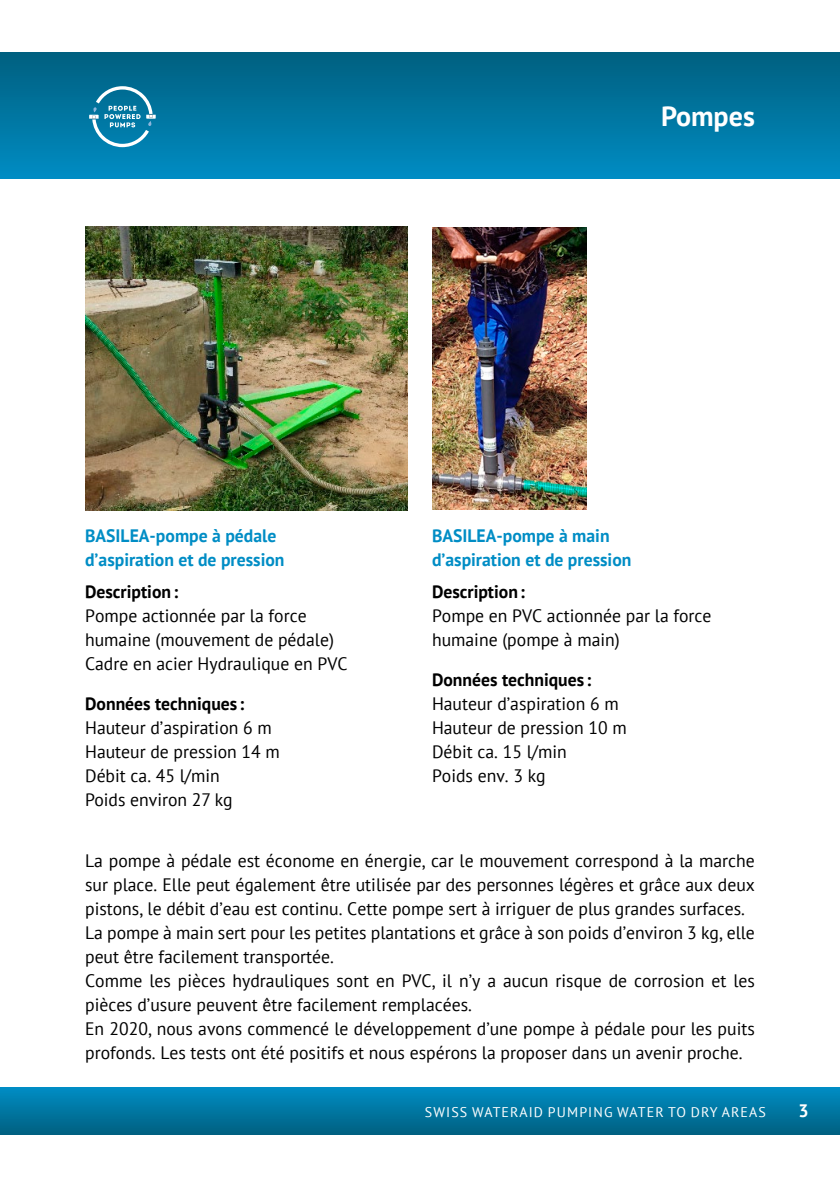
<style>
.page{position:relative;width:840px;height:1191px;background:#fff}
.page>*{position:absolute;margin:0;border:0;box-sizing:border-box;transform-origin:0 0}
.t1{font:700 28px "PT Sans";color:#fff}
.t2{font:18px/24px "PT Sans";color:#000}
.t3{font:700 18px/24px "PT Sans";color:#008dc5}
.t4{font:700 18px "PT Sans";color:#000}
.t5{font:700 18px "PT Sans";color:#fff}
.t6{font:14px "PT Sans";letter-spacing:.08em;color:#fff}
</style>
<div class="page">
<div style="left:0;top:52px;width:839px;height:127px;background:linear-gradient(to bottom,#005f7f,#008cc3)"></div>
<svg style="left:89px;top:86px;width:67px;height:61px"></svg>
<div style="left:0;top:1087px;width:839px;height:47px;background:linear-gradient(to bottom,#008dc5,#006181)"></div>
<img style="left:85px;top:227px;width:323px;height:283px">
<img style="left:432px;top:228px;width:154px;height:281px">
<p class="t1" style="left:660px;top:97px;width:95px">Pompes</p>
<p class="t3" style="left:85px;top:523px;width:201px">BASILEA-pompe à pédale d’aspiration et de pression</p>
<p class="t4" style="left:85px;top:580px;width:94px">Description:</p>
<p class="t2" style="left:85px;top:603px;width:223px">Pompe actionnée par la force</p>
<p class="t2" style="left:85px;top:627px;width:250px">humaine (mouvement de pédale)</p>
<p class="t2" style="left:85px;top:651px;width:264px">Cadre en acier Hydraulique en PVC</p>
<p class="t4" style="left:85px;top:692px;width:160px">Données techniques:</p>
<p class="t2" style="left:85px;top:715px;width:188px">Hauteur d’aspiration 6 m</p>
<p class="t2" style="left:85px;top:739px;width:196px">Hauteur de pression 14 m</p>
<p class="t2" style="left:85px;top:763px;width:136px">Débit ca. 45 l/min</p>
<p class="t2" style="left:85px;top:787px;width:149px">Poids environ 27 kg</p>
<p class="t3" style="left:432px;top:523px;width:179px">BASILEA-pompe à main</p>
<p class="t3" style="left:432px;top:547px;width:201px">d’aspiration et de pression</p>
<p class="t4" style="left:432px;top:580px;width:94px">Description:</p>
<p class="t2" style="left:432px;top:603px;width:281px">Pompe en PVC actionnée par la force</p>
<p class="t2" style="left:432px;top:627px;width:189px">humaine (pompe à main)</p>
<p class="t4" style="left:432px;top:668px;width:160px">Données techniques:</p>
<p class="t2" style="left:432px;top:691px;width:188px">Hauteur d’aspiration 6 m</p>
<p class="t2" style="left:432px;top:715px;width:196px">Hauteur de pression 10 m</p>
<p class="t2" style="left:432px;top:739px;width:136px">Débit ca. 15 l/min</p>
<p class="t2" style="left:432px;top:763px;width:115px">Poids env. 3 kg</p>
<p class="t2" style="left:85px;top:848px;width:671px;text-align:justify">La pompe à pédale est économe en énergie, car le mouvement correspond à la marche sur place. Elle peut également être utilisée par des personnes légères et grâce aux deux pistons, le débit d’eau est continu. Cette pompe sert à irriguer de plus grandes surfaces.</p>
<p class="t2" style="left:85px;top:920px;width:671px">La pompe à main sert pour les petites plantations et grâce à son poids d’environ 3 kg, elle peut être facilement transportée.</p>
<p class="t2" style="left:85px;top:968px;width:671px">Comme les pièces hydrauliques sont en PVC, il n’y a aucun risque de corrosion et les pièces d’usure peuvent être facilement remplacées.</p>
<p class="t2" style="left:85px;top:1016px;width:670px">En 2020, nous avons commencé le développement d’une pompe à pédale pour les puits profonds. Les tests ont été positifs et nous espérons la proposer dans un avenir proche.</p>
<p class="t6" style="left:424px;top:1102px;width:342px">SWISS WATERAID PUMPING WATER TO DRY AREAS</p>
<p class="t5" style="left:798px;top:1098px;width:12px">3</p>
</div>
